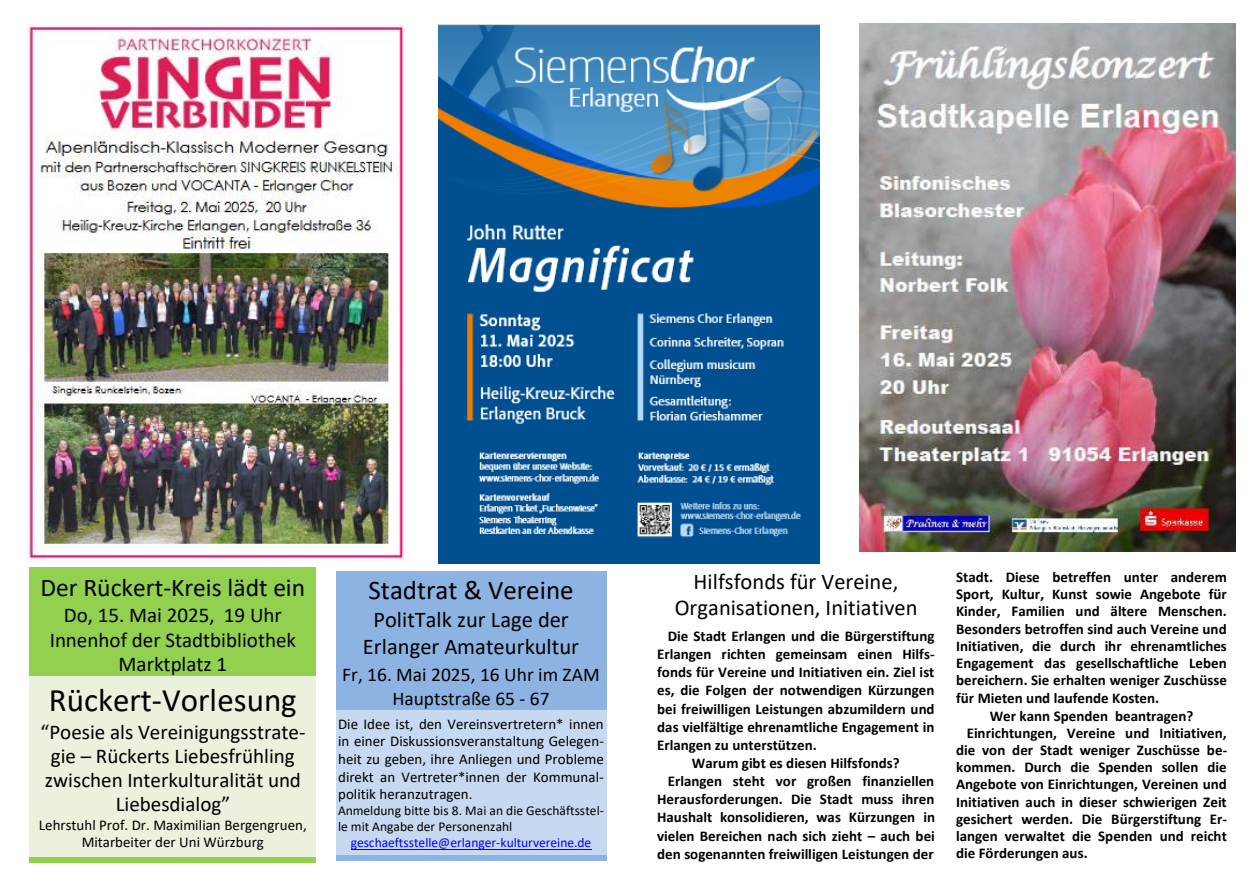
<style>
.page{position:relative;width:1259px;height:893px;background:#fff}
.page>*{position:absolute;margin:0;border:0;box-sizing:border-box;transform-origin:0 0}
.t1{font:33px "Calibri";color:#000}
.t2{font:27px "Calibri";color:#000}
.t3{font:25.5px "Calibri";color:#000}
.t4{font:22.5px/26.8px "Calibri";color:#000;text-align:center}
.t5{font:21px/24.2px "Calibri";color:#000;text-align:center}
.t6{font:19.5px/23.2px "Calibri";color:#000;text-align:center}
.t7{font:700 15px "Calibri";color:#000}
.t8{font:15px/17.5px "Calibri";color:#000;text-align:center}
.t9{font:13.5px/15.9px "Calibri";color:#000}
.t10{font:13.5px "Calibri";color:#00f}
</style>
<div class="page">
<img style="left:27px;top:24px;width:381px;height:537px">
<img style="left:438px;top:24px;width:381px;height:540px">
<img style="left:859px;top:23px;width:376px;height:528px">
<div style="left:30px;top:567px;width:286px;height:6px;background:#92d050"></div>
<div style="left:30px;top:573px;width:286px;height:30px;background:#92d050"></div>
<div style="left:30px;top:603px;width:286px;height:24px;background:#92d050"></div>
<div style="left:30px;top:627px;width:286px;height:25px;background:#92d050"></div>
<div style="left:30px;top:652px;width:286px;height:24px;background:#92d050"></div>
<div style="left:30px;top:676px;width:286px;height:5px;background:#eaf1dd"></div>
<div style="left:30px;top:681px;width:286px;height:39px;background:#eaf1dd"></div>
<div style="left:30px;top:720px;width:286px;height:24px;background:#eaf1dd"></div>
<div style="left:30px;top:744px;width:286px;height:24px;background:#eaf1dd"></div>
<div style="left:30px;top:768px;width:286px;height:24px;background:#eaf1dd"></div>
<div style="left:30px;top:792px;width:286px;height:24px;background:#eaf1dd"></div>
<div style="left:30px;top:816px;width:286px;height:18px;background:#eaf1dd"></div>
<div style="left:30px;top:834px;width:286px;height:17px;background:#eaf1dd"></div>
<div style="left:30px;top:851px;width:286px;height:6px;background:#eaf1dd"></div>
<div style="left:30px;top:857px;width:286px;height:5px;background:#92d050"></div>
<hr style="left:336px;top:571px;width:270px;height:3px;background:#8db3e2">
<div style="left:336px;top:574px;width:270px;height:32px;background:#8db3e2"></div>
<div style="left:336px;top:606px;width:270px;height:27px;background:#8db3e2"></div>
<div style="left:336px;top:633px;width:270px;height:27px;background:#8db3e2"></div>
<div style="left:336px;top:660px;width:270px;height:26px;background:#8db3e2"></div>
<div style="left:336px;top:686px;width:270px;height:24px;background:#8db3e2"></div>
<div style="left:336px;top:710px;width:270px;height:5px;background:#c6d9f1"></div>
<div style="left:336px;top:715px;width:270px;height:18px;background:#c6d9f1"></div>
<div style="left:336px;top:733px;width:270px;height:17px;background:#c6d9f1"></div>
<div style="left:336px;top:750px;width:270px;height:18px;background:#c6d9f1"></div>
<div style="left:336px;top:768px;width:270px;height:17px;background:#c6d9f1"></div>
<div style="left:336px;top:785px;width:270px;height:18px;background:#c6d9f1"></div>
<div style="left:336px;top:803px;width:270px;height:16px;background:#c6d9f1"></div>
<div style="left:336px;top:819px;width:270px;height:16px;background:#c6d9f1"></div>
<div style="left:336px;top:835px;width:270px;height:16px;background:#c6d9f1"></div>
<hr style="left:351px;top:849px;width:240px;height:1px;background:#00f">
<hr style="left:336px;top:851px;width:270px;height:4px;background:#c6d9f1">
<div style="left:336px;top:855px;width:270px;height:6px;background:#8db3e2"></div>
<h3 class="t3" style="left:40px;top:570px;width:266px">Der Rückert-Kreis lädt ein</h3>
<h3 class="t5" style="left:50px;top:603px;width:248px">Do, 15. Mai 2025, 19 Uhr<br>Innenhof der Stadtbibliothek<br>Marktplatz 1</h3>
<h1 class="t1" style="left:49px;top:677px;width:249px">Rückert-Vorlesung</h1>
<h3 class="t5" style="left:41px;top:719px;width:266px">“Poesie als Vereinigungsstrate&shy;gie – Rückerts Liebesfrühling zwischen Interkulturalität und<br>Liebesdialog”</h3>
<p class="t8" style="left:39px;top:816px;width:269px">Lehrstuhl Prof. Dr. Maximilian Bergengruen,<br>Mitarbeiter der Uni Würzburg</p>
<h2 class="t2" style="left:368px;top:571px;width:207px">Stadtrat &amp; Vereine</h2>
<h3 class="t4" style="left:363px;top:606px;width:218px">PolitTalk zur Lage der<br>Erlanger Amateurkultur</h3>
<h3 class="t6" style="left:342px;top:663px;width:259px">Fr, 16. Mai 2025, 16 Uhr im ZAM<br>Hauptstraße 65 - 67</h3>
<p class="t8" style="left:338px;top:715px;width:267px;text-align:justify">Die Idee ist, den Vereinsvertretern* innen in einer Diskussionsveranstaltung Gelegen&shy;heit zu geben, ihre Anliegen und Probleme direkt an Vertreter*innen der Kommunal&shy;politik heranzutragen.</p>
<p class="t9" style="left:338px;top:802px;width:267px">Anmeldung bitte bis 8. Mai an die Geschäftsstel&shy;le mit Angabe der Personenzahl</p>
<p class="t10" style="left:351px;top:834px;width:242px">geschaeftsstelle@erlanger-kulturvereine.de</p>
<h3 class="t4" style="left:674px;top:567px;width:244px">Hilfsfonds für Vereine,<br>Organisationen, Initiativen</h3>
<p class="t7" style="left:668px;top:625px;width:268px">Die Stadt Erlangen und die Bürgerstiftung</p>
<p class="t7" style="left:657px;top:643px;width:279px">Erlangen richten gemeinsam einen Hilfs-</p>
<p class="t7" style="left:657px;top:661px;width:279px">fonds für Vereine und Initiativen ein. Ziel ist</p>
<p class="t7" style="left:657px;top:680px;width:279px">es, die Folgen der notwendigen Kürzungen</p>
<p class="t7" style="left:657px;top:698px;width:279px">bei freiwilligen Leistungen abzumildern und</p>
<p class="t7" style="left:657px;top:716px;width:279px">das vielfältige ehrenamtliche Engagement in</p>
<p class="t7" style="left:657px;top:734px;width:161px">Erlangen zu unterstützen.</p>
<p class="t7" style="left:692px;top:752px;width:209px">Warum gibt es diesen Hilfsfonds?</p>
<p class="t7" style="left:668px;top:770px;width:268px">Erlangen steht vor großen finanziellen</p>
<p class="t7" style="left:657px;top:789px;width:279px">Herausforderungen. Die Stadt muss ihren</p>
<p class="t7" style="left:657px;top:807px;width:279px">Haushalt konsolidieren, was Kürzungen in</p>
<p class="t7" style="left:657px;top:825px;width:279px">vielen Bereichen nach sich zieht – auch bei</p>
<p class="t7" style="left:657px;top:843px;width:278px">den sogenannten freiwilligen Leistungen der</p>
<p class="t7" style="left:956px;top:566px;width:272px">Stadt. Diese betreffen unter anderem</p>
<p class="t7" style="left:956px;top:584px;width:272px">Sport, Kultur, Kunst sowie Angebote für</p>
<p class="t7" style="left:956px;top:601px;width:272px">Kinder, Familien und ältere Menschen.</p>
<p class="t7" style="left:956px;top:618px;width:272px">Besonders betroffen sind auch Vereine und</p>
<p class="t7" style="left:956px;top:635px;width:272px">Initiativen, die durch ihr ehrenamtliches</p>
<p class="t7" style="left:956px;top:653px;width:272px">Engagement das gesellschaftliche Leben</p>
<p class="t7" style="left:956px;top:670px;width:272px">bereichern. Sie erhalten weniger Zuschüsse</p>
<p class="t7" style="left:956px;top:687px;width:205px">für Mieten und laufende Kosten.</p>
<p class="t7" style="left:989px;top:705px;width:205px">Wer kann Spenden beantragen?</p>
<p class="t7" style="left:966px;top:722px;width:261px">Einrichtungen, Vereine und Initiativen,</p>
<p class="t7" style="left:956px;top:739px;width:273px">die von der Stadt weniger Zuschüsse be-</p>
<p class="t7" style="left:956px;top:757px;width:272px">kommen. Durch die Spenden sollen die</p>
<p class="t7" style="left:956px;top:774px;width:272px">Angebote von Einrichtungen, Vereinen und</p>
<p class="t7" style="left:956px;top:791px;width:272px">Initiativen auch in dieser schwierigen Zeit</p>
<p class="t7" style="left:956px;top:808px;width:272px">gesichert werden. Die Bürgerstiftung Er-</p>
<p class="t7" style="left:956px;top:826px;width:272px">langen verwaltet die Spenden und reicht</p>
<p class="t7" style="left:956px;top:843px;width:133px">die Förderungen aus.</p>
</div>
